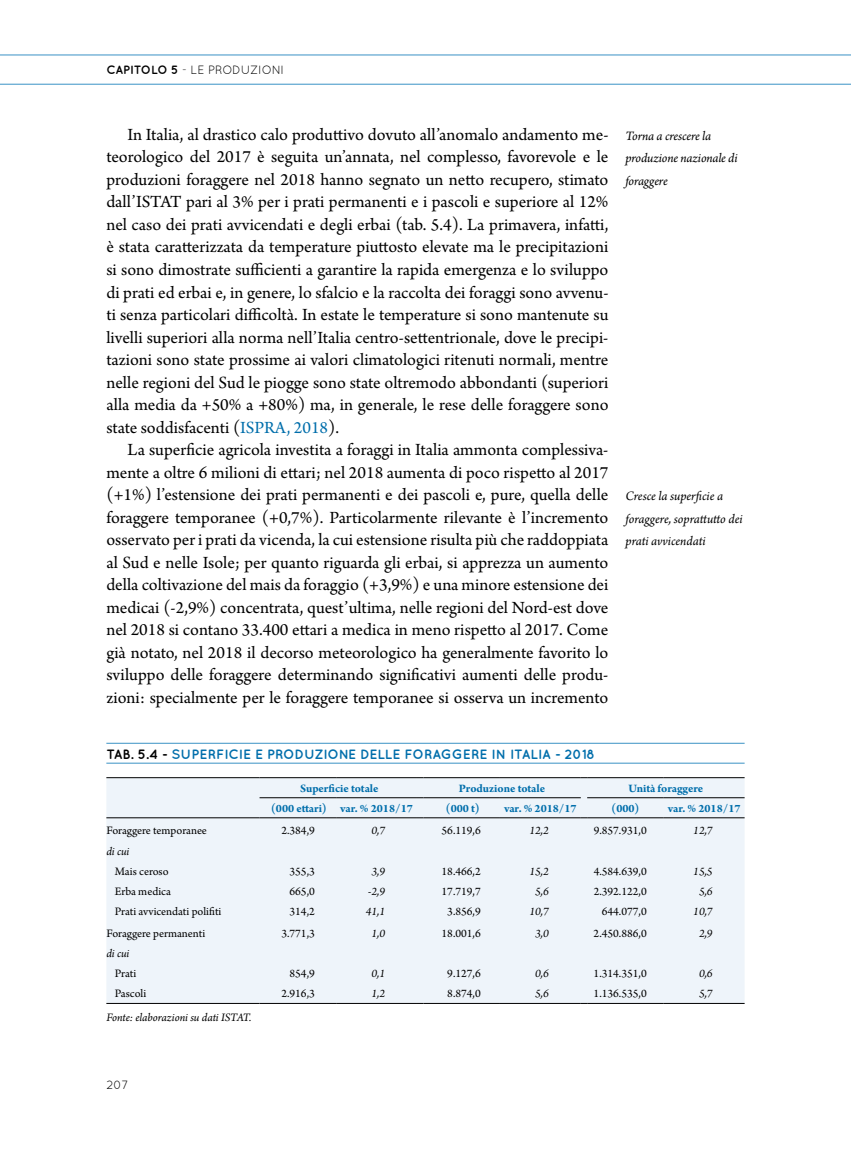
<style>
.page{position:relative;width:851px;height:1149px;background:#fff}
.page>*{position:absolute;margin:0;border:0;box-sizing:border-box;transform-origin:0 0}
.t1{font:18px/22.5px "Arno Pro";letter-spacing:.02em;color:#000;text-align:justify}
.t2{font:italic 13.5px/22.5px "Arno Pro";letter-spacing:-.01em;color:#000}
.t3{font:700 13.5px "Quicksand";color:#006eab}
.t4{font:12px "Arno Pro";color:#000}
.t5{font:italic 12px "Arno Pro";letter-spacing:-.005em;color:#000}
.t6{font:700 12px "Arno Pro";color:#006eab}
.t7{font:12px "Quicksand";letter-spacing:-.01em;color:#000}
.s1{font-weight:700}
.s2{color:#006eab}
.s3{color:#000}
</style>
<div class="page">
<hr style="left:0;top:55px;width:850px;height:1px;background:#3a92c5">
<hr style="left:0;top:84px;width:850px;height:1px;background:#3a92c5">
<hr style="left:106px;top:742px;width:638px;height:1px;background:#3a92c5">
<hr style="left:106px;top:762px;width:638px;height:1px;background:#3a92c5">
<div style="left:106px;top:778px;width:638px;height:224px;background:#eef4fa"></div>
<hr style="left:106px;top:777px;width:153px;height:1px;background:#000">
<hr style="left:259px;top:777px;width:77px;height:1px;background:#000">
<hr style="left:336px;top:777px;width:81px;height:1px;background:#000">
<hr style="left:423px;top:777px;width:77px;height:1px;background:#000">
<hr style="left:500px;top:777px;width:80px;height:1px;background:#000">
<hr style="left:587px;top:777px;width:76px;height:1px;background:#000">
<hr style="left:663px;top:777px;width:81px;height:1px;background:#000">
<hr style="left:259px;top:797px;width:77px;height:1px;background:#000">
<hr style="left:336px;top:797px;width:81px;height:1px;background:#000">
<hr style="left:423px;top:797px;width:77px;height:1px;background:#000">
<hr style="left:500px;top:797px;width:80px;height:1px;background:#000">
<hr style="left:587px;top:797px;width:76px;height:1px;background:#000">
<hr style="left:663px;top:797px;width:81px;height:1px;background:#000">
<hr style="left:106px;top:817px;width:153px;height:1px;background:#000">
<hr style="left:259px;top:817px;width:77px;height:1px;background:#000">
<hr style="left:336px;top:817px;width:81px;height:1px;background:#000">
<hr style="left:423px;top:817px;width:77px;height:1px;background:#000">
<hr style="left:500px;top:817px;width:80px;height:1px;background:#000">
<hr style="left:587px;top:817px;width:76px;height:1px;background:#000">
<hr style="left:663px;top:817px;width:81px;height:1px;background:#000">
<hr style="left:106px;top:1002px;width:153px;height:1px;background:#000">
<hr style="left:259px;top:1002px;width:77px;height:1px;background:#000">
<hr style="left:336px;top:1002px;width:81px;height:1px;background:#000">
<hr style="left:423px;top:1002px;width:77px;height:1px;background:#000">
<hr style="left:500px;top:1002px;width:80px;height:1px;background:#000">
<hr style="left:587px;top:1002px;width:76px;height:1px;background:#000">
<hr style="left:663px;top:1002px;width:81px;height:1px;background:#000">
<p class="t7" style="left:106px;top:63px;width:179px"><span class="s1">CAPITOLO 5</span> - LE PRODUZIONI</p>
<p class="t1" style="left:106px;top:124px;width:503px;text-indent:21px">In Italia, al drastico calo produttivo dovuto all’anomalo andamento me&shy;teorologico del 2017 è seguita un’annata, nel complesso, favorevole e le produzioni foraggere nel 2018 hanno segnato un netto recupero, stimato dall’ISTAT pari al 3% per i prati permanenti e i pascoli e superiore al 12% nel caso dei prati avvicendati e degli erbai (tab. 5.4). La primavera, infatti, è stata caratterizzata da temperature piuttosto elevate ma le precipitazioni si sono dimostrate sufficienti a garantire la rapida emergenza e lo sviluppo di prati ed erbai e, in genere, lo sfalcio e la raccolta dei foraggi sono avvenu&shy;ti senza particolari difficoltà. In estate le temperature si sono mantenute su livelli superiori alla norma nell’Italia centro-settentrionale, dove le precipi&shy;tazioni sono state prossime ai valori climatologici ritenuti normali, mentre nelle regioni del Sud le piogge sono state oltremodo abbondanti (superiori alla media da +50% a +80%) ma, in generale, le rese delle foraggere sono state soddisfacenti (<span class="s2">ISPRA, 2018</span>).</p>
<p class="t1" style="left:106px;top:439px;width:503px;text-indent:21px">La superficie agricola investita a foraggi in Italia ammonta complessiva&shy;mente a oltre 6 milioni di ettari; nel 2018 aumenta di poco rispetto al 2017 (+1%) l’estensione dei prati permanenti e dei pascoli e, pure, quella delle foraggere temporanee (+0,7%). Particolarmente rilevante è l’incremento osservato per i prati da vicenda, la cui estensione risulta più che raddoppiata al Sud e nelle Isole; per quanto riguarda gli erbai, si apprezza un aumento della coltivazione del mais da foraggio (+3,9%) e una minore estensione dei medicai (-2,9%) concentrata, quest’ultima, nelle regioni del Nord-est dove nel 2018 si contano 33.400 ettari a medica in meno rispetto al 2017. Come già notato, nel 2018 il decorso meteorologico ha generalmente favorito lo sviluppo delle foraggere determinando significativi aumenti delle produ&shy;zioni: specialmente per le foraggere temporanee si osserva un incremento</p>
<p class="t2" style="left:625px;top:125px;width:114px">Torna a crescere la produzione nazionale di foraggere</p>
<p class="t2" style="left:625px;top:485px;width:119px">Cresce la superficie a foraggere, soprattutto dei prati avvicendati</p>
<p class="t3" style="left:106px;top:745px;width:490px"><span class="s3">TAB. 5.4 -</span> SUPERFICIE E PRODUZIONE DELLE FORAGGERE IN ITALIA - 2018</p>
<p class="t6" style="left:300px;top:781px;width:80px">Superficie totale</p>
<p class="t6" style="left:459px;top:781px;width:88px">Produzione totale</p>
<p class="t6" style="left:628px;top:781px;width:76px">Unità foraggere</p>
<p class="t6" style="left:271px;top:801px;width:143px">(000 ettari) var. % 2018/17</p>
<p class="t6" style="left:446px;top:801px;width:35px">(000 t)</p>
<p class="t6" style="left:504px;top:801px;width:74px">var. % 2018/17</p>
<p class="t6" style="left:611px;top:801px;width:29px">(000)</p>
<p class="t6" style="left:667px;top:801px;width:74px">var. % 2018/17</p>
<p class="t4" style="left:106px;top:823px;width:102px">Foraggere temporanee</p>
<p class="t4" style="left:281px;top:823px;width:35px">2.384,9</p>
<p class="t5" style="left:371px;top:823px;width:15px">0,7</p>
<p class="t4" style="left:441px;top:823px;width:41px">56.119,6</p>
<p class="t5" style="left:529px;top:823px;width:21px">12,2</p>
<p class="t4" style="left:593px;top:823px;width:55px">9.857.931,0</p>
<p class="t5" style="left:693px;top:823px;width:21px">12,7</p>
<p class="t5" style="left:106px;top:843px;width:24px">di cui</p>
<p class="t4" style="left:115px;top:863px;width:55px">Mais ceroso</p>
<p class="t4" style="left:289px;top:863px;width:27px">355,3</p>
<p class="t5" style="left:371px;top:863px;width:15px">3,9</p>
<p class="t4" style="left:441px;top:863px;width:41px">18.466,2</p>
<p class="t5" style="left:529px;top:863px;width:21px">15,2</p>
<p class="t4" style="left:593px;top:863px;width:55px">4.584.639,0</p>
<p class="t5" style="left:693px;top:863px;width:21px">15,5</p>
<p class="t4" style="left:115px;top:883px;width:58px">Erba medica</p>
<p class="t4" style="left:289px;top:883px;width:27px">665,0</p>
<p class="t5" style="left:368px;top:883px;width:18px">-2,9</p>
<p class="t4" style="left:441px;top:883px;width:41px">17.719,7</p>
<p class="t5" style="left:535px;top:883px;width:15px">5,6</p>
<p class="t4" style="left:593px;top:883px;width:55px">2.392.122,0</p>
<p class="t5" style="left:699px;top:883px;width:15px">5,6</p>
<p class="t4" style="left:115px;top:903px;width:108px">Prati avvicendati polifiti</p>
<p class="t4" style="left:289px;top:903px;width:27px">314,2</p>
<p class="t5" style="left:365px;top:903px;width:21px">41,1</p>
<p class="t4" style="left:447px;top:903px;width:35px">3.856,9</p>
<p class="t5" style="left:529px;top:903px;width:21px">10,7</p>
<p class="t4" style="left:601px;top:903px;width:46px">644.077,0</p>
<p class="t5" style="left:693px;top:903px;width:21px">10,7</p>
<p class="t4" style="left:106px;top:926px;width:100px">Foraggere permanenti</p>
<p class="t4" style="left:281px;top:926px;width:35px">3.771,3</p>
<p class="t5" style="left:371px;top:926px;width:15px">1,0</p>
<p class="t4" style="left:441px;top:926px;width:41px">18.001,6</p>
<p class="t5" style="left:535px;top:926px;width:15px">3,0</p>
<p class="t4" style="left:593px;top:926px;width:55px">2.450.886,0</p>
<p class="t5" style="left:699px;top:926px;width:15px">2,9</p>
<p class="t5" style="left:106px;top:946px;width:24px">di cui</p>
<p class="t4" style="left:115px;top:966px;width:23px">Prati</p>
<p class="t4" style="left:289px;top:966px;width:27px">854,9</p>
<p class="t5" style="left:371px;top:966px;width:15px">0,1</p>
<p class="t4" style="left:447px;top:966px;width:35px">9.127,6</p>
<p class="t5" style="left:535px;top:966px;width:15px">0,6</p>
<p class="t4" style="left:593px;top:966px;width:55px">1.314.351,0</p>
<p class="t5" style="left:699px;top:966px;width:15px">0,6</p>
<p class="t4" style="left:115px;top:986px;width:33px">Pascoli</p>
<p class="t4" style="left:281px;top:986px;width:35px">2.916,3</p>
<p class="t5" style="left:371px;top:986px;width:15px">1,2</p>
<p class="t4" style="left:447px;top:986px;width:35px">8.874,0</p>
<p class="t5" style="left:535px;top:986px;width:15px">5,6</p>
<p class="t4" style="left:593px;top:986px;width:55px">1.136.535,0</p>
<p class="t5" style="left:699px;top:986px;width:15px">5,7</p>
<p class="t5" style="left:106px;top:1010px;width:147px">Fonte: elaborazioni su dati ISTAT.</p>
<p class="t7" style="left:106px;top:1077px;width:24px">207</p>
</div>
